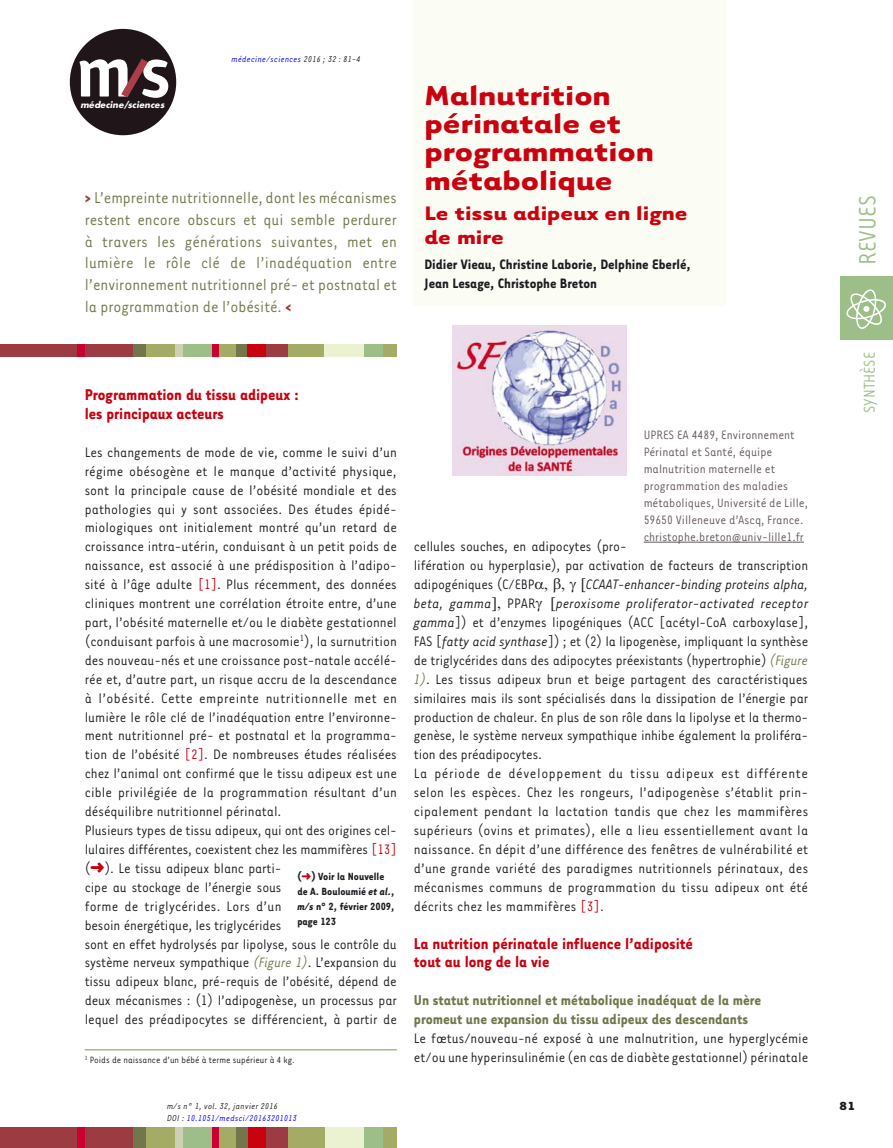
<style>
.page{position:relative;width:893px;height:1148px;background:#fff}
.page>*{position:absolute;margin:0;border:0;box-sizing:border-box;transform-origin:0 0}
.t1{font:700 31.5px/28.2px "Tarzana Wide";color:#ca010e}
.t2{font:27px "Tarzana Narrow";color:#9dbd89}
.t3{font:700 22.5px/24px "Tarzana Wide";color:#ca010e}
.t4{font:18px/21.8px "Tarzana Narrow";color:#72774b;text-align:justify}
.t5{font:700 18px/18.9px "Tarzana Narrow";color:#ca010e}
.t6{font:18px "Tarzana Narrow";color:#9dbd89}
.t7{font:700 16.5px/18.9px "Tarzana Narrow";color:#72774b}
.t8{font:15.75px/18.9px "Tarzana Narrow";color:#1b1c20}
.t9{font:700 15.75px/18.9px "Tarzana Narrow";color:#1b1c20}
.t10{font:italic 15.75px "Tarzana Narrow";letter-spacing:-.01em;color:#1b1c20}
.t11{font:italic 15.75px "Tarzana Narrow";letter-spacing:.01em;color:#1b1c20}
.t12{font:13.95px/17px "Tarzana Narrow";color:#64575b}
.t13{font:700 13.5px "Tarzana Wide";color:#1b1c20}
.t14{font:700 12px/15px "Tarzana Narrow";color:#1b1c20}
.t15{font:10.5px "Tarzana Narrow";color:#1b1c20}
.t16{font:italic 9.75px/11.7px "Tarzana Narrow";letter-spacing:.025em;color:#1b1c20}
.t17{font:italic 9.75px "Tarzana Narrow";letter-spacing:.025em;color:#00f}
.t18{font:italic 700 8.55px "Futura";letter-spacing:.01em;color:#fff}
.s1{color:#1b1c20}
.s2{font-weight:700;color:#9d3b42}
.s3{color:#ca010e}
.s4{color:#c9010e}
.s5{font-style:italic;color:#72774b}
.s6{font-style:italic}
.s7{color:#00f}
.s8{font-style:normal}
</style>
<div class="page">
<div style="left:0;top:1126px;width:134px;height:21px;background:#9d3b42"></div>
<div style="left:234px;top:1126px;width:14px;height:21px;background:#72774b"></div>
<div style="left:78px;top:1126px;width:7px;height:21px;background:#cb0030"></div>
<div style="left:133px;top:1126px;width:22px;height:21px;background:#72774b"></div>
<div style="left:146px;top:1126px;width:30px;height:21px;background:#a4ab65"></div>
<div style="left:175px;top:1126px;width:8px;height:21px;background:#cbd1b1"></div>
<div style="left:183px;top:1126px;width:29px;height:21px;background:#9dbd89"></div>
<div style="left:217px;top:1126px;width:18px;height:21px;background:#a4ab65"></div>
<div style="left:212px;top:1126px;width:6px;height:21px;background:#cb0030"></div>
<div style="left:248px;top:1126px;width:27px;height:21px;background:#ca010e"></div>
<div style="left:286px;top:1126px;width:39px;height:21px;background:#a4ab65"></div>
<div style="left:266px;top:1126px;width:22px;height:21px;background:#9d3b42"></div>
<div style="left:325px;top:1126px;width:39px;height:21px;background:#eaf2d2"></div>
<div style="left:364px;top:1126px;width:20px;height:21px;background:#9dbd89"></div>
<div style="left:383px;top:1126px;width:14px;height:21px;background:#a4ab65"></div>
<div style="left:839px;top:276px;width:53px;height:64px;background:#9dbd89"></div>
<svg style="left:846px;top:289px;width:40px;height:40px"></svg>
<div style="left:70px;top:29px;width:106px;height:106px;background:#201518;border-radius:50%"></div>
<svg style="left:79px;top:59px;width:89px;height:39px"></svg>
<div style="left:413px;top:0;width:312px;height:305px;background:#fbfcf3"></div>
<div style="left:0;top:344px;width:134px;height:13px;background:#9d3b42"></div>
<div style="left:133px;top:344px;width:17px;height:13px;background:#72774b"></div>
<div style="left:234px;top:344px;width:14px;height:13px;background:#72774b"></div>
<div style="left:146px;top:344px;width:30px;height:13px;background:#a4ab65"></div>
<div style="left:180px;top:344px;width:32px;height:13px;background:#9dbd89"></div>
<div style="left:363px;top:344px;width:21px;height:13px;background:#9dbd89"></div>
<div style="left:217px;top:344px;width:18px;height:13px;background:#a4ab65"></div>
<div style="left:383px;top:344px;width:13px;height:13px;background:#a4ab65"></div>
<div style="left:286px;top:344px;width:39px;height:13px;background:#a4ab65"></div>
<div style="left:324px;top:344px;width:40px;height:13px;background:#eaf2d2"></div>
<div style="left:175px;top:344px;width:8px;height:13px;background:#cbd1b1"></div>
<div style="left:78px;top:344px;width:7px;height:13px;background:#cb0030"></div>
<div style="left:212px;top:344px;width:6px;height:13px;background:#cb0030"></div>
<div style="left:248px;top:344px;width:27px;height:13px;background:#ca010e"></div>
<div style="left:266px;top:344px;width:21px;height:13px;background:#9d3b42"></div>
<hr style="left:643px;top:542px;width:160px;height:1px;background:#64575b">
<hr style="left:85px;top:1048px;width:311px;height:2px;background:#9dbd89">
<img style="left:452px;top:325px;width:174px;height:151px">
<p class="t18" style="left:80px;top:100px;width:86px">médecine/sciences</p>
<p class="t17" style="left:231px;top:55px;width:131px">médecine/sciences <span class="s1">2016 ; 32 : 81-4</span></p>
<p class="t4" style="left:85px;top:188px;width:313px"><span class="s2">&gt;</span> L’empreinte nutritionnelle, dont les mécanismes restent encore obscurs et qui semble perdurer à travers les générations suivantes, met en lumière le rôle clé de l’inadéquation entre l’environnement nutritionnel pré- et postnatal et la programmation de l’obésité. <span class="s2">&lt;</span></p>
<h1 class="t1" style="left:424px;top:85px;width:231px">Malnutrition périnatale et programmation métabolique</h1>
<h3 class="t3" style="left:424px;top:204px;width:264px">Le tissu adipeux en ligne de mire</h3>
<p class="t9" style="left:424px;top:256px;width:268px">Didier Vieau, Christine Laborie, Delphine Eberlé,<br>Jean Lesage, Christophe Breton</p>
<p class="t5" style="left:85px;top:386px;width:215px">Programmation du tissu adipeux : les principaux acteurs</p>
<p class="t8" style="left:85px;top:443px;width:314px">Les changements de mode de vie, comme le suivi d’un régime obésogène et le manque d’activité physique, sont la principale cause de l’obésité mondiale et des pathologies qui y sont associées. Des études épidé&shy;miologiques ont initialement montré qu’un retard de croissance intra-utérin, conduisant à un petit poids de naissance, est associé à une prédisposition à l’adipo&shy;sité à l’âge adulte <span class="s3">[1]</span>. Plus récemment, des données cliniques montrent une corrélation étroite entre, d’une part, l’obésité maternelle et/ou le diabète gestationnel (conduisant parfois à une macrosomie<sup>1</sup>), la surnutrition des nouveau-nés et une croissance post-natale accélé&shy;rée et, d’autre part, un risque accru de la descendance à l’obésité. Cette empreinte nutritionnelle met en lumière le rôle clé de l’inadéquation entre l’environne&shy;ment nutritionnel pré- et postnatal et la programma&shy;tion de l’obésité <span class="s3">[2]</span>. De nombreuses études réalisées chez l’animal ont confirmé que le tissu adipeux est une cible privilégiée de la programmation résultant d’un déséquilibre nutritionnel périnatal.<br>Plusieurs types de tissu adipeux, qui ont des origines cel&shy;lulaires différentes, coexistent chez les mammifères <span class="s3">[13] </span>(<span class="s4">➜</span>). Le tissu adipeux blanc parti-<br>cipe au stockage de l’énergie sous<br>forme de triglycérides. Lors d’un<br>besoin énergétique, les triglycérides<br>sont en effet hydrolysés par lipolyse, sous le contrôle du système nerveux sympathique <span class="s5">(Figure 1)</span>. L’expansion du tissu adipeux blanc, pré-requis de l’obésité, dépend de deux mécanismes : (1) l’adipogenèse, un processus par lequel des préadipocytes se différencient, à partir de</p>
<p class="t15" style="left:85px;top:1055px;width:211px"><sup>1</sup> Poids de naissance d’un bébé à terme supérieur à 4 kg.</p>
<p class="t14" style="left:297px;top:869px;width:99px">(<span class="s4">➜</span>) Voir la Nouvelle de A. Bouloumié <span class="s6">et al.</span>, <span class="s6">m/s</span> n° 2, février 2009, page 123</p>
<p class="t16" style="left:167px;top:1100px;width:131px">m/s n° 1, vol. 32, janvier 2016<br>DOI : <span class="s7">10.1051/medsci/20163201013</span></p>
<p class="t12" style="left:643px;top:427px;width:166px">UPRES EA 4489, Environnement<br>Périnatal et Santé, équipe malnutrition maternelle et programmation des maladies métaboliques, Université de Lille,<br>59650 Villeneuve d’Ascq, France. christophe.breton@univ-lille1.fr</p>
<p class="t8" style="left:413px;top:538px;width:395px">cellules souches, en adipocytes (pro-<br>lifération ou hyperplasie), par activation de facteurs de transcription adipogéniques (C/EBP</p>
<p class="t10" style="left:585px;top:578px;width:224px">CCAAT-enhancer-binding proteins alpha,</p>
<p class="t8" style="left:413px;top:594px;width:396px;text-indent:142px"><span class="s6">peroxisome proliferator-activated receptor gamma</span>]) et d’enzymes lipogéniques (ACC [acétyl-CoA carboxylase], FAS [<span class="s6">fatty acid synthase</span>]) ; et (2) la lipogenèse, impliquant la synthèse de triglycérides dans des adipocytes préexistants (hypertrophie) <span class="s5">(Figure 1)</span>. Les tissus adipeux brun et beige partagent des caractéristiques similaires mais ils sont spécialisés dans la dissipation de l’énergie par production de chaleur. En plus de son rôle dans la lipolyse et la thermo&shy;genèse, le système nerveux sympathique inhibe également la proliféra&shy;tion des préadipocytes.<br>La période de développement du tissu adipeux est différente selon les espèces. Chez les rongeurs, l’adipogenèse s’établit prin&shy;cipalement pendant la lactation tandis que chez les mammifères supérieurs (ovins et primates), elle a lieu essentiellement avant la naissance. En dépit d’une différence des fenêtres de vulnérabilité et d’une grande variété des paradigmes nutritionnels périnataux, des mécanismes communs de programmation du tissu adipeux ont été décrits chez les mammifères <span class="s3">[3]</span>.</p>
<p class="t5" style="left:413px;top:934px;width:280px">La nutrition périnatale influence l’adiposité tout au long de la vie</p>
<p class="t7" style="left:413px;top:991px;width:349px">Un statut nutritionnel et métabolique inadéquat de la mère promeut une expansion du tissu adipeux des descendants</p>
<p class="t8" style="left:413px;top:1029px;width:396px">Le fœtus/nouveau-né exposé à une malnutrition, une hyperglycémie et/ou une hyperinsulinémie (en cas de diabète gestationnel) périnatale</p>
<p class="t11" style="left:413px;top:596px;width:123px">beta, gamma <span class="s8">PPAR</span></p>
<h2 class="t2" style="left:855px;top:265px;width:71px;rotate:-90deg">REVUES</h2>
<p class="t6" style="left:861px;top:412px;width:62px;rotate:-90deg">SYNTHÈSE</p>
<p class="t13" style="left:838px;top:1100px;width:18px">81</p>
</div>
